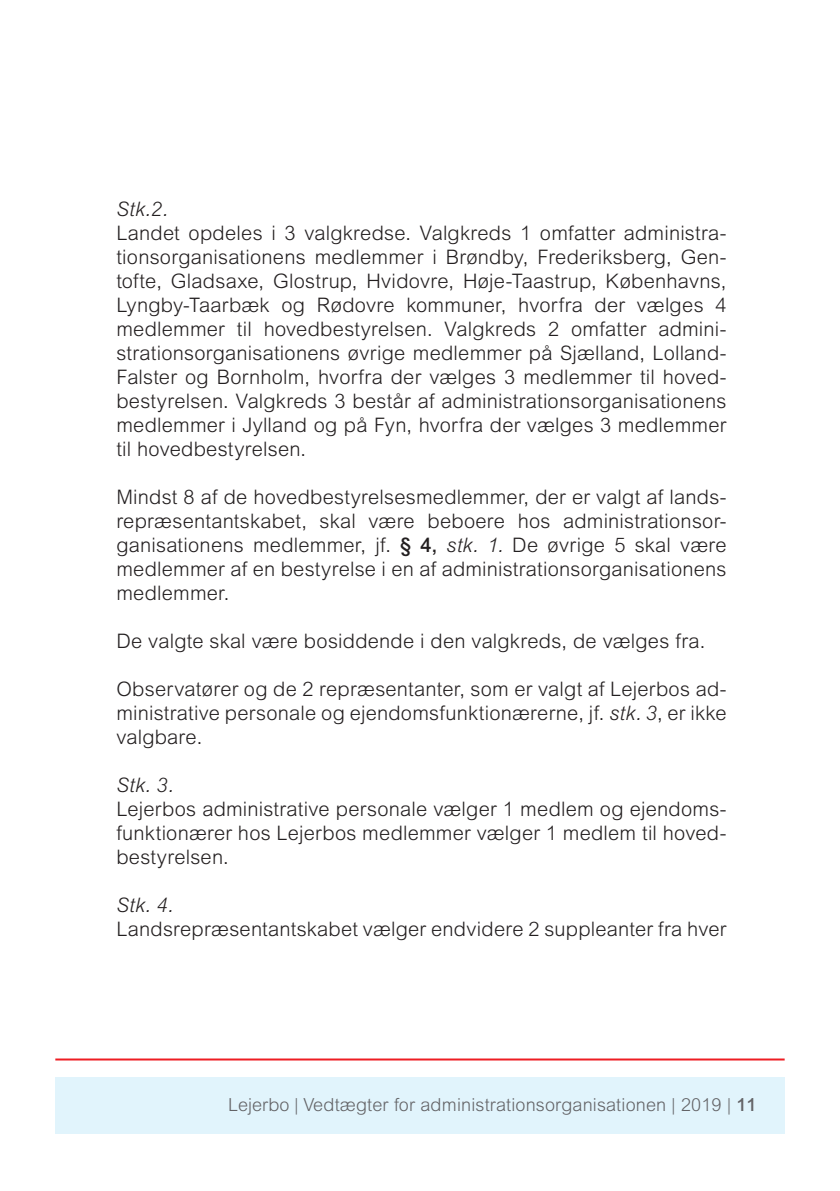
<style>
.page{position:relative;width:840px;height:1191px;background:#fff}
.page>*{position:absolute;margin:0;border:0;box-sizing:border-box;transform-origin:0 0}
.rubrik_2{font:300 20px/24px "Arial MT Pro";letter-spacing:.01em;color:#231f20;text-align:justify}
.rubrik_2-2{font:italic 300 20px "Arial MT Pro";letter-spacing:.02em;color:#231f20}
.t1{font:300 18px "Arial MT Pro";letter-spacing:.01em;color:#636366}
.s1{font-weight:500}
.s2{font-style:italic}
</style>
<div class="page">
<div style="left:55px;top:1077px;width:729px;height:57px;background:#e1f4fc"></div>
<hr style="left:55px;top:1058px;width:729px;height:2px;background:#ee1d23">
<p class="rubrik_2-2" style="left:116px;top:197px;width:53px">Stk.2.</p>
<p class="rubrik_2" style="left:116px;top:221px;width:611px">Landet opdeles i 3 valgkredse. Valgkreds 1 omfatter administra&shy;tionsorganisationens medlemmer i Brøndby, Frederiksberg, Gen&shy;tofte, Gladsaxe, Glostrup, Hvidovre, Høje-Taastrup, Københavns, Lyngby-Taarbæk og Rødovre kommuner, hvorfra der vælges 4 medlemmer til hovedbestyrelsen. Valgkreds 2 omfatter admini&shy;strationsorganisationens øvrige medlemmer på Sjælland, Lolland-Falster og Bornholm, hvorfra der vælges 3 medlemmer til hoved&shy;bestyrelsen. Valgkreds 3 består af administrationsorganisationens medlemmer i Jylland og på Fyn, hvorfra der vælges 3 medlemmer til hovedbestyrelsen.</p>
<p class="rubrik_2" style="left:116px;top:485px;width:611px">Mindst 8 af de hovedbestyrelsesmedlemmer, der er valgt af lands&shy;repræsentantskabet, skal være beboere hos administrationsor&shy;ganisationens medlemmer, jf. <span class="s1">§ 4,</span> <span class="s2">stk. 1.</span> De øvrige 5 skal være medlemmer af en bestyrelse i en af administrationsorganisationens medlemmer.</p>
<p class="rubrik_2" style="left:116px;top:629px;width:590px">De valgte skal være bosiddende i den valgkreds, de vælges fra.</p>
<p class="rubrik_2" style="left:116px;top:677px;width:611px">Observatører og de 2 repræsentanter, som er valgt af Lejerbos ad&shy;ministrative personale og ejendomsfunktionærerne, jf. <span class="s2">stk. 3</span>, er ikke valgbare.</p>
<p class="rubrik_2-2" style="left:116px;top:773px;width:58px">Stk. 3.</p>
<p class="rubrik_2" style="left:116px;top:797px;width:611px">Lejerbos administrative personale vælger 1 medlem og ejendoms&shy;funktionærer hos Lejerbos medlemmer vælger 1 medlem til hoved&shy;bestyrelsen.</p>
<p class="rubrik_2-2" style="left:116px;top:893px;width:58px">Stk. 4.</p>
<p class="rubrik_2" style="left:116px;top:917px;width:611px">Landsrepræsentantskabet vælger endvidere 2 suppleanter fra hver</p>
<p class="t1" style="left:228px;top:1093px;width:529px">Lejerbo | Vedtægter for administrationsorganisationen | 2019 | <span class="s1">11</span></p>
</div>
